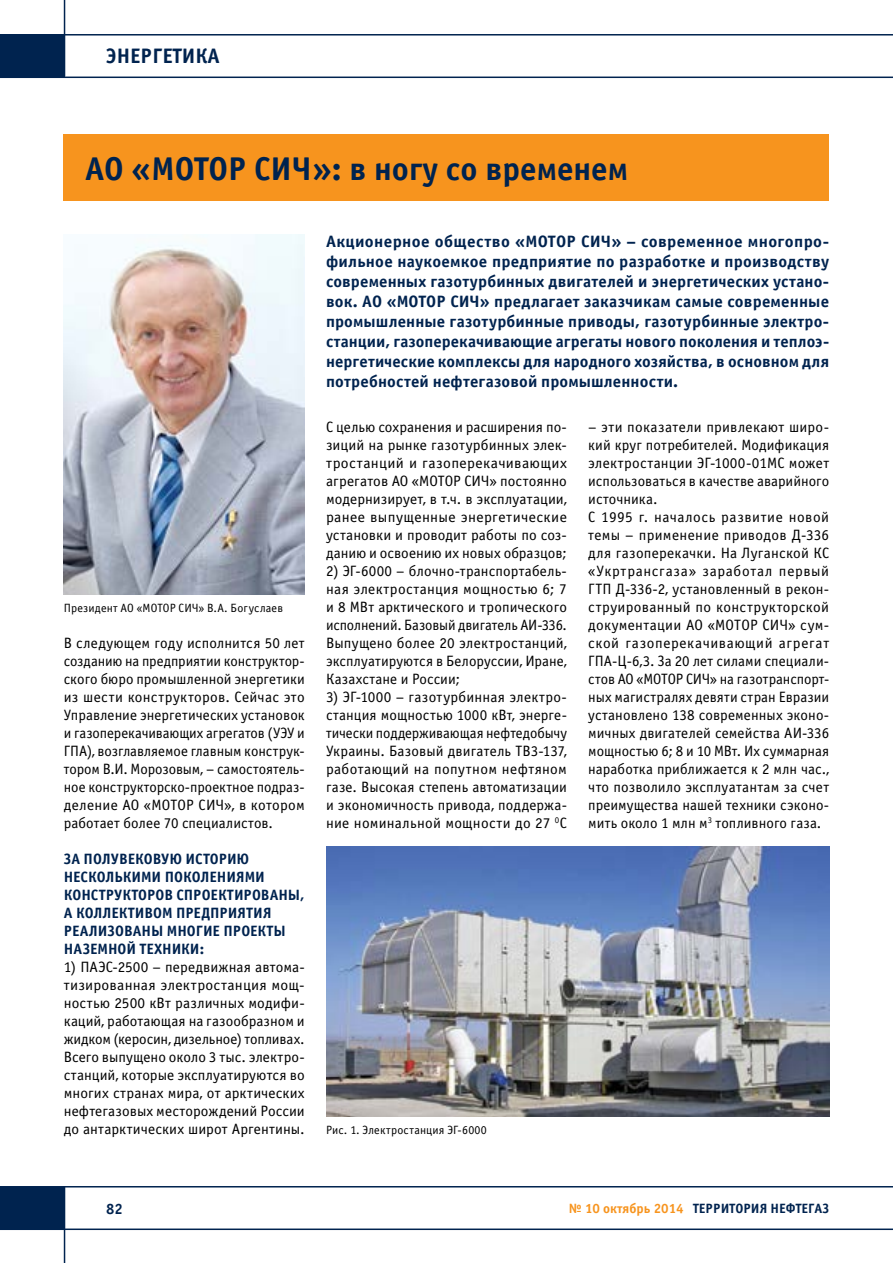
<style>
.page{position:relative;width:893px;height:1263px;background:#fff}
.page>*{position:absolute;margin:0;border:0;box-sizing:border-box;transform-origin:0 0}
.t1{font:700 33px "Officina Sans C";color:#00234f}
.t2{font:700 21px "Officina Sans C";color:#00234f}
.t3{font:700 16.5px/20.1px "Officina Sans C";letter-spacing:.01em;color:#00234f;text-align:justify}
.t4{font:700 16.5px/20.1px "Officina Sans C";letter-spacing:.01em;color:#00234f;text-align:justify;scale:1.04 1}
.t5{font:15px/18px "Officina Sans C";letter-spacing:.01em;color:#000;text-align:justify}
.t6{font:700 15px/18px "Officina Sans C";color:#00234f}
.t7{font:700 13.5px "Officina Sans C";color:#00234f}
.t8{font:12px "Officina Sans C";letter-spacing:.015em;color:#000}
.s1{color:#f7941e}
</style>
<div class="page">
<hr style="left:0;top:77px;width:893px;height:1px;background:#00234f">
<hr style="left:64px;top:0;width:1px;height:77px;background:#00234f">
<hr style="left:0;top:34px;width:893px;height:2px;background:#00234f">
<div style="left:0;top:35px;width:64px;height:42px;background:#00234f"></div>
<hr style="left:0;top:1186px;width:893px;height:1px;background:#00234f">
<hr style="left:64px;top:1186px;width:1px;height:77px;background:#00234f">
<hr style="left:0;top:1228px;width:893px;height:2px;background:#00234f">
<div style="left:0;top:1187px;width:64px;height:42px;background:#00234f"></div>
<div style="left:64px;top:134px;width:765px;height:67px;background:#f7941e"></div>
<img style="left:64px;top:234px;width:241px;height:360px">
<img style="left:326px;top:846px;width:503px;height:270px">
<h2 class="t2" style="left:106px;top:44px;width:115px">ЭНЕРГЕТИКА</h2>
<h1 class="t1" style="left:85px;top:150px;width:86px">АО «МОТОР</h1>
<h1 class="t1" style="left:254px;top:150px;width:375px">СИ Ч»: в ногу со временем</h1>
<p class="t8" style="left:64px;top:601px;width:221px">Президент АО «МОТОР СИЧ» В.А. Богуслаев</p>
<p class="t5" style="left:64px;top:634px;width:242px">В следующем году исполнится 50 лет созданию на предприятии конструктор&shy;ского бюро промышленной энергетики из шести конструкторов. Сейчас это Управление энергетических установок и газоперекачивающих агрегатов (УЭУ и ГПА), возглавляемое главным конструк&shy;тором В.И. Морозовым, – самостоятель&shy;ное конструкторско-проектное подраз&shy;деление АО «МОТОР СИЧ», в котором работает более 70 специалистов.</p>
<p class="t6" style="left:64px;top:850px;width:242px">За полувековую историю несколькими поколениями конструкторов спроектированы, а коллективом предприятия реализованы многие проекты наземной техники:</p>
<p class="t5" style="left:64px;top:958px;width:242px">1) ПАЭС-2500 – передвижная автома&shy;тизированная электростанция мощ&shy;ностью 2500 кВт различных модифи&shy;каций, работающая на газообразном и жидком (керосин, дизельное) топливах.<br>Всего выпущено около 3 тыс. электро&shy;станций, которые эксплуатируются во многих странах мира, от арктических нефтегазовых месторождений России до антарктических широт Аргентины.</p>
<p class="t4" style="left:326px;top:231px;width:203px">Акционерное общество «МОТОР</p>
<p class="t4" style="left:326px;top:231px;width:485px;text-indent:255px">СИЧ» – современное многопро&shy;фильное наукоемкое предприятие по разработке и производству современных газотурбинных двигателей и энергетических устано&shy;вок. АО «МОТОР</p>
<p class="t3" style="left:326px;top:292px;width:505px;text-indent:124px">СИ Ч» предлагает заказчикам самые современные промышленные газотурбинные приводы, газотурбинные электро&shy;станции, газоперекачивающие агрегаты нового поколения и теплоэ&shy;нергетические комплексы для народного хозяйства, в основном для потребностей нефтегазовой промышленности.</p>
<p class="t5" style="left:326px;top:418px;width:242px">С целью сохранения и расширения по&shy;зиций на рынке газотурбинных элек&shy;тростанций и газоперекачивающих агрегатов АО «МОТОР СИЧ» постоянно модернизирует, в т.ч. в эксплуатации, ранее выпущенные энергетические установки и проводит работы по соз&shy;данию и освоению их новых образцов;</p>
<p class="t5" style="left:326px;top:562px;width:242px">2) ЭГ-6000 – блочно-транспортабель&shy;ная электростанция мощностью 6; 7 и 8 МВт арктического и тропического исполнений. Базовый двигатель АИ-336.<br>Выпущено более 20 электростанций, эксплуатируются в Белоруссии, Иране, Казахстане и России;</p>
<p class="t5" style="left:326px;top:688px;width:242px">3) ЭГ-1000 – газотурбинная электро&shy;станция мощностью 1000 кВт, энерге&shy;тически поддерживающая нефтедобычу Украины. Базовый двигатель ТВ3-137, работающий на попутном нефтяном газе. Высокая степень автоматизации и экономичность привода, поддержа&shy;ние номинальной мощности до 27 <sup>0</sup>С</p>
<p class="t5" style="left:588px;top:418px;width:242px;text-align:left">– эти показатели привлекают широ&shy;кий круг потребителей. Модификация электростанции ЭГ-1000-01МС может использоваться в качестве аварийного источника.<br>С 1995 г. началось развитие новой темы – применение приводов Д-336 для газоперекачки. На Луганской КС «Укртрансгаза» заработал первый ГТП Д-336-2, установленный в рекон&shy;струированный по конструкторской документации АО «МОТОР СИЧ» сум&shy;ской газоперекачивающий агрегат ГПА-Ц-6,3. За 20 лет силами специали&shy;стов АО «МОТОР СИЧ» на газотранспорт&shy;ных магистралях девяти стран Евразии установлено 138 современных эконо&shy;мичных двигателей семейства АИ-336 мощностью 6; 8 и 10 МВт. Их суммарная наработка приближается к 2 млн час., что позволило эксплуатантам за счет преимущества нашей техники сэконо&shy;мить около 1 млн м<sup>3</sup> топливного газа.</p>
<p class="t8" style="left:326px;top:1123px;width:162px">Рис. 1. Электростанция ЭГ-6000</p>
<p class="t6" style="left:106px;top:1200px;width:18px">82</p>
<p class="t7" style="left:569px;top:1201px;width:262px"><span class="s1">№ 10 октябрь 2014</span> ТЕРРИТОРИЯ НЕФТЕГАЗ</p>
</div>
